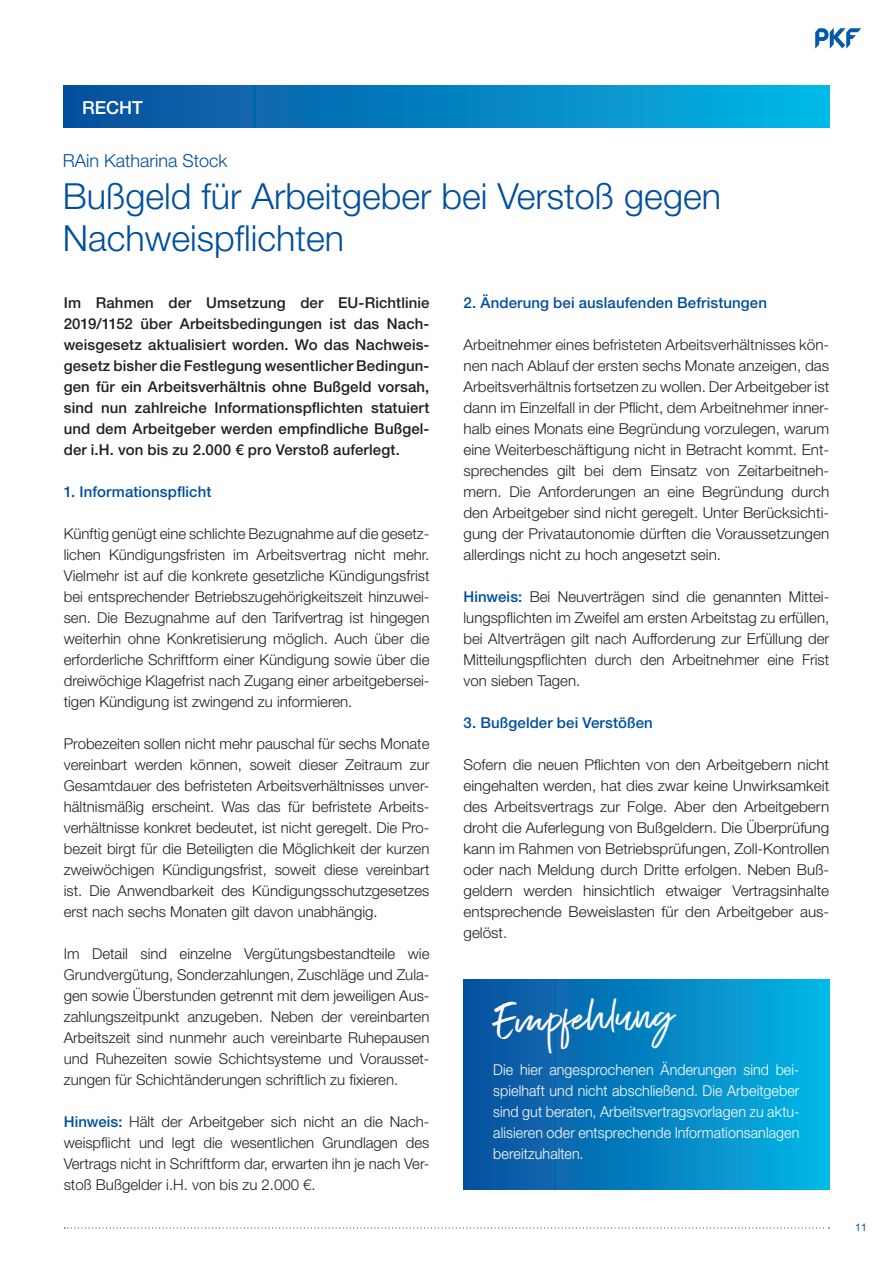
<style>
.page{position:relative;width:893px;height:1263px;background:#fff}
.page>*{position:absolute;margin:0;border:0;box-sizing:border-box;transform-origin:0 0}
.Empfehlung{font:46.5px "Exceptional";color:#fff}
.t1{font:300 36px "Helvetica Neue LT";color:#014f9e}
.t2{font:300 18px "Helvetica Neue LT";color:#014f9e}
.t3{font:500 18px "Helvetica Neue LT";color:#fff}
.Copy_Fließtext{font:300 15px/21px "Helvetica Neue LT";color:#231f20;text-align:justify}
.Copy_Fließtext-2{font:500 15px/21px "Helvetica Neue LT";letter-spacing:.005em;color:#231f20;text-align:justify}
.t4{font:300 15px/21px "Helvetica Neue LT";letter-spacing:.005em;color:#fff;text-align:justify;scale:.95 1}
.Zwischentitel{font:500 15px "Helvetica Neue LT";letter-spacing:.005em;color:#014f9e}
.t5{font:10.5px "Helvetica Neue LT";color:#014f9e}
.s1{font-weight:500;color:#014f9e}
</style>
<div class="page">
<svg style="left:815px;top:28px;width:46px;height:20px"></svg>
<svg style="left:64px;top:1227px;width:766px;height:1px"></svg>
<div style="left:64px;top:86px;width:765px;height:41px;background:linear-gradient(to right,#0a4d9b,#03b7e5)"></div>
<div style="left:463px;top:980px;width:366px;height:209px;background:linear-gradient(to right,#0a4c9b,#03b6e5)"></div>
<p class="t3" style="left:82px;top:97px;width:62px">RECHT</p>
<p class="t2" style="left:63px;top:150px;width:166px">RAin Katharina Stock</p>
<p class="t1" style="left:63px;top:174px;width:660px">Bußgeld für Arbeitgeber bei Verstoß gegen</p>
<p class="t1" style="left:63px;top:216px;width:283px">Nachweispflichten</p>
<p class="Copy_Fließtext-2" style="left:64px;top:292px;width:367px">Im Rahmen der Umsetzung der EU-Richtlinie 2019/1152 über Arbeitsbedingungen ist das Nach&shy;weisgesetz aktualisiert worden. Wo das Nachweis&shy;gesetz bisher die Festlegung wesentlicher Bedingun&shy;gen für ein Arbeitsverhältnis ohne Bußgeld vorsah, sind nun zahlreiche Informationspflichten statuiert und dem Arbeitgeber werden empfindliche Bußgel&shy;der i.H. von bis zu 2.000 € pro Verstoß auferlegt.</p>
<p class="Zwischentitel" style="left:64px;top:482px;width:149px">1. Informationspflicht</p>
<p class="Copy_Fließtext" style="left:64px;top:522px;width:367px">Künftig genügt eine schlichte Bezugnahme auf die gesetz&shy;lichen Kündigungsfristen im Arbeitsvertrag nicht mehr.<br>Vielmehr ist auf die konkrete gesetzliche Kündigungsfrist bei entsprechender Betriebszugehörigkeitszeit hinzuwei&shy;sen. Die Bezugnahme auf den Tarifvertrag ist hingegen weiterhin ohne Konkretisierung möglich. Auch über die erforderliche Schriftform einer Kündigung sowie über die dreiwöchige Klagefrist nach Zugang einer arbeitgebersei&shy;tigen Kündigung ist zwingend zu informieren.</p>
<p class="Copy_Fließtext" style="left:64px;top:732px;width:367px">Probezeiten sollen nicht mehr pauschal für sechs Monate vereinbart werden können, soweit dieser Zeitraum zur Gesamtdauer des befristeten Arbeitsverhältnisses unver&shy;hältnismäßig erscheint. Was das für befristete Arbeits&shy;verhältnisse konkret bedeutet, ist nicht geregelt. Die Pro&shy;bezeit birgt für die Beteiligten die Möglichkeit der kurzen zweiwöchigen Kündigungsfrist, soweit diese vereinbart ist. Die Anwendbarkeit des Kündigungsschutzgesetzes erst nach sechs Monaten gilt davon unabhängig.</p>
<p class="Copy_Fließtext" style="left:64px;top:942px;width:367px">Im Detail sind einzelne Vergütungsbestandteile wie Grundvergütung, Sonderzahlungen, Zuschläge und Zula&shy;gen sowie Überstunden getrennt mit dem jeweiligen Aus&shy;zahlungszeitpunkt anzugeben. Neben der vereinbarten Arbeitszeit sind nunmehr auch vereinbarte Ruhepausen und Ruhezeiten sowie Schichtsysteme und Vorausset&shy;zungen für Schichtänderungen schriftlich zu fixieren.</p>
<p class="Copy_Fließtext" style="left:64px;top:1110px;width:367px"><span class="s1">Hinweis:</span> Hält der Arbeitgeber sich nicht an die Nach&shy;weispflicht und legt die wesentlichen Grundlagen des Vertrags nicht in Schriftform dar, erwarten ihn je nach Ver&shy;stoß Bußgelder i.H. von bis zu 2.000 €.</p>
<p class="Zwischentitel" style="left:463px;top:293px;width:305px">2. Änderung bei auslaufenden Befristungen</p>
<p class="Copy_Fließtext" style="left:463px;top:333px;width:367px">Arbeitnehmer eines befristeten Arbeitsverhältnisses kön&shy;nen nach Ablauf der ersten sechs Monate anzeigen, das Arbeitsverhältnis fortsetzen zu wollen. Der Arbeitgeber ist dann im Einzelfall in der Pflicht, dem Arbeitnehmer inner&shy;halb eines Monats eine Begründung vorzulegen, warum eine Weiterbeschäftigung nicht in Betracht kommt. Ent&shy;sprechendes gilt bei dem Einsatz von Zeitarbeitneh&shy;mern. Die Anforderungen an eine Begründung durch den Arbeitgeber sind nicht geregelt. Unter Berücksichti&shy;gung der Privatautonomie dürften die Voraussetzungen allerdings nicht zu hoch angesetzt sein.</p>
<p class="Copy_Fließtext" style="left:463px;top:585px;width:367px"><span class="s1">Hinweis:</span> Bei Neuverträgen sind die genannten Mittei&shy;lungspflichten im Zweifel am ersten Arbeitstag zu erfüllen, bei Altverträgen gilt nach Aufforderung zur Erfüllung der Mitteilungspflichten durch den Arbeitnehmer eine Frist von sieben Tagen.</p>
<p class="Zwischentitel" style="left:463px;top:713px;width:191px">3. Bußgelder bei Verstößen</p>
<p class="Copy_Fließtext" style="left:463px;top:753px;width:367px">Sofern die neuen Pflichten von den Arbeitgebern nicht eingehalten werden, hat dies zwar keine Unwirksamkeit des Arbeitsvertrags zur Folge. Aber den Arbeitgebern droht die Auferlegung von Bußgeldern. Die Überprüfung kann im Rahmen von Betriebsprüfungen, Zoll-Kontrollen oder nach Meldung durch Dritte erfolgen. Neben Buß&shy;geldern werden hinsichtlich etwaiger Vertragsinhalte entsprechende Beweislasten für den Arbeitgeber aus&shy;gelöst.</p>
<p class="Empfehlung" style="left:493px;top:986px;width:181px;rotate:-2deg">Empfehlung</p>
<p class="t4" style="left:493px;top:1058px;width:324px">Die hier angesprochenen Änderungen sind bei&shy;spielhaft und nicht abschließend. Die Arbeitgeber sind gut beraten, Arbeitsvertragsvorlagen zu aktu&shy;alisieren oder entsprechende Informationsanlagen bereitzuhalten.</p>
<p class="t5" style="left:855px;top:1221px;width:13px">11</p>
</div>
